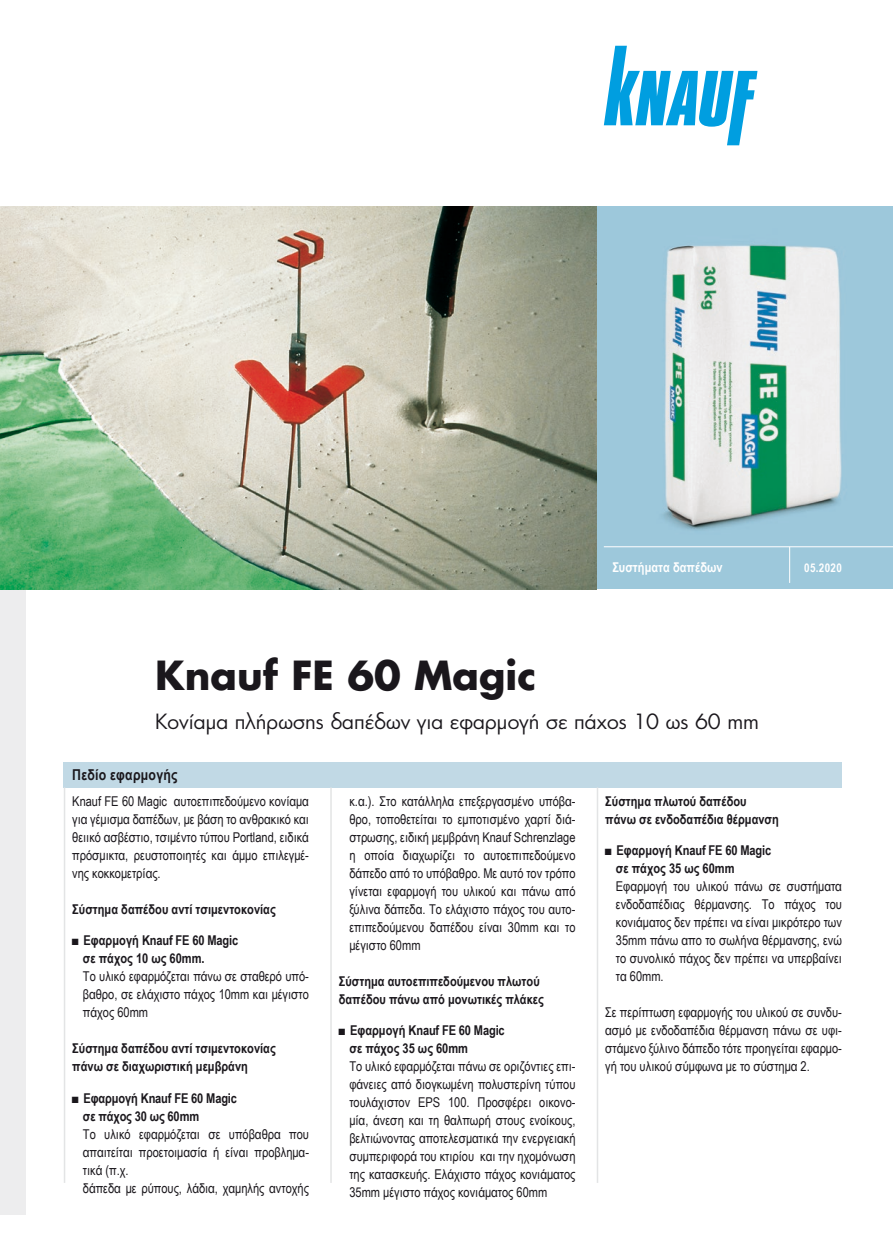
<style>
.page{position:relative;width:893px;height:1251px;background:#fff}
.page>*{position:absolute;margin:0;border:0;box-sizing:border-box;transform-origin:0 0}
.t1{font:700 39px "PF Futura Neu";color:#1a171c}
.t2{font:20.4px "PF Futura Neu";color:#1a171c}
.t3{font:700 15px "Arial Narrow";letter-spacing:.015em;color:#1a171c}
.t4{font:13.5px/18px "Arial Narrow";color:#1a171c;text-align:justify}
.t5{font:700 13.5px/18px "Arial Narrow";color:#1a171c}
.t6{font:700 13.5px "Arial Narrow";color:#fff}
.t7{font:700 12px "Arial Narrow";letter-spacing:.03em;color:#fff}
.s1{font-weight:400}
</style>
<div class="page">
<div style="left:597px;top:206px;width:296px;height:383px;background:#9dc8db"></div>
<div style="left:0;top:589px;width:26px;height:625px;background:#ededee"></div>
<div style="left:64px;top:761px;width:778px;height:26px;background:#c1d9e5"></div>
<svg style="left:604px;top:46px;width:153px;height:99px"></svg>
<hr style="left:64px;top:787px;width:1px;height:395px;background:#e3e4e5">
<hr style="left:330px;top:787px;width:2px;height:395px;background:#e3e4e5">
<hr style="left:597px;top:787px;width:1px;height:395px;background:#e3e4e5">
<hr style="left:604px;top:546px;width:289px;height:1px;background:#fff">
<hr style="left:789px;top:546px;width:1px;height:37px;background:#fff">
<img style="left:0;top:206px;width:597px;height:383px">
<img style="left:663px;top:245px;width:179px;height:285px">
<p class="t6" style="left:612px;top:557px;width:112px">Συστήματα δαπέδων</p>
<p class="t7" style="left:804px;top:559px;width:39px">05.2020</p>
<h1 class="t1" style="left:155px;top:648px;width:382px">Knauf FE 60 Magic</h1>
<h2 class="t2" style="left:155px;top:708px;width:605px">Κονίαμα πλήρωσης δαπέδων για εφαρμογή σε πάχος 10 ως 60 mm</h2>
<p class="t3" style="left:72px;top:763px;width:107px">Πεδίο εφαρμογής</p>
<p class="t4" style="left:72px;top:791px;width:238px">Knauf FE 60 Magic αυτοεπιπεδούμενο κονίαμα για γέμισμα δαπέδων, με βάση το ανθρακικό και θειικό ασβέστιο, τσιμέντο τύπου Portland, ειδικά πρόσμικτα, ρευστοποιητές και άμμο επιλεγμέ&shy;νης κοκκομετρίας.</p>
<p class="t5" style="left:72px;top:899px;width:205px">Σύστημα δαπέδου αντί τσιμεντοκονίας</p>
<p class="t5" style="left:83px;top:930px;width:157px;text-indent:-11px"><span class="s1">■</span> Εφαρμογή Knauf FE 60 Magic σε πάχος 10 ως 60mm.</p>
<p class="t4" style="left:83px;top:966px;width:228px">Το υλικό εφαρμόζεται πάνω σε σταθερό υπό&shy;βαθρο, σε ελάχιστο πάχος 10mm και μέγιστο πάχος 60mm</p>
<p class="t5" style="left:72px;top:1038px;width:205px">Σύστημα δαπέδου αντί τσιμεντοκονίας πάνω σε διαχωριστική μεμβράνη</p>
<p class="t5" style="left:83px;top:1088px;width:156px;text-indent:-11px"><span class="s1">■</span> Εφαρμογή Knauf FE 60 Magic σε πάχος 30 ως 60mm</p>
<p class="t4" style="left:83px;top:1124px;width:228px;text-align:left">Το υλικό εφαρμόζεται σε υπόβαθρα που απαιτείται προετοιμασία ή είναι προβλημα&shy;τικά (π.χ.<br>δάπεδα με ρύπους, λάδια, χαμηλής αντοχής</p>
<p class="t4" style="left:349px;top:791px;width:228px">κ.α.). Στο κατάλληλα επεξεργασμένο υπόβα&shy;θρο, τοποθετείται το εμποτισμένο χαρτί διά&shy;στρωσης, ειδική μεμβράνη Knauf Schrenzlage η οποία διαχωρίζει το αυτοεπιπεδούμενο δάπεδο από το υπόβαθρο. Με αυτό τον τρόπο γίνεται εφαρμογή του υλικού και πάνω από ξύλινα δάπεδα. Το ελάχιστο πάχος του αυτο&shy;επιπεδούμενου δαπέδου είναι 30mm και το μέγιστο 60mm</p>
<p class="t5" style="left:339px;top:971px;width:207px">Σύστημα αυτοεπιπεδούμενου πλωτού δαπέδου πάνω από μονωτικές πλάκες</p>
<p class="t5" style="left:349px;top:1020px;width:157px;text-indent:-11px"><span class="s1">■</span> Εφαρμογή Knauf FE 60 Magic σε πάχος 35 ως 60mm</p>
<p class="t4" style="left:349px;top:1056px;width:228px">Το υλικό εφαρμόζεται πάνω σε οριζόντιες επι&shy;φάνειες από διογκωμένη πολυστερίνη τύπου τουλάχιστον EPS 100. Προσφέρει οικονο&shy;μία, άνεση και τη θαλπωρή στους ενοίκους, βελτιώνοντας αποτελεσματικά την ενεργειακή συμπεριφορά του κτιρίου και την ηχομόνωση της κατασκευής. Ελάχιστο πάχος κονιάματος 35mm μέγιστο πάχος κονιάματος 60mm</p>
<p class="t5" style="left:605px;top:791px;width:175px">Σύστημα πλωτού δαπέδου πάνω σε ενδοδαπέδια θέρμανση</p>
<p class="t5" style="left:616px;top:840px;width:157px;text-indent:-11px"><span class="s1">■</span> Εφαρμογή Knauf FE 60 Magic σε πάχος 35 ως 60mm</p>
<p class="t4" style="left:616px;top:876px;width:228px">Εφαρμογή του υλικού πάνω σε συστήματα ενδοδαπέδιας θέρμανσης. Το πάχος του κονιάματος δεν πρέπει να είναι μικρότερο των 35mm πάνω απο το σωλήνα θέρμανσης, ενώ το συνολικό πάχος δεν πρέπει να υπερβαίνει τα 60mm.</p>
<p class="t4" style="left:605px;top:1002px;width:238px">Σε περίπτωση εφαρμογής του υλικού σε συνδυ&shy;ασμό με ενδοδαπέδια θέρμανση πάνω σε υφι&shy;στάμενο ξύλινο δάπεδο τότε προηγείται εφαρμο&shy;γή του υλικού σύμφωνα με το σύστημα 2.</p>
</div>
